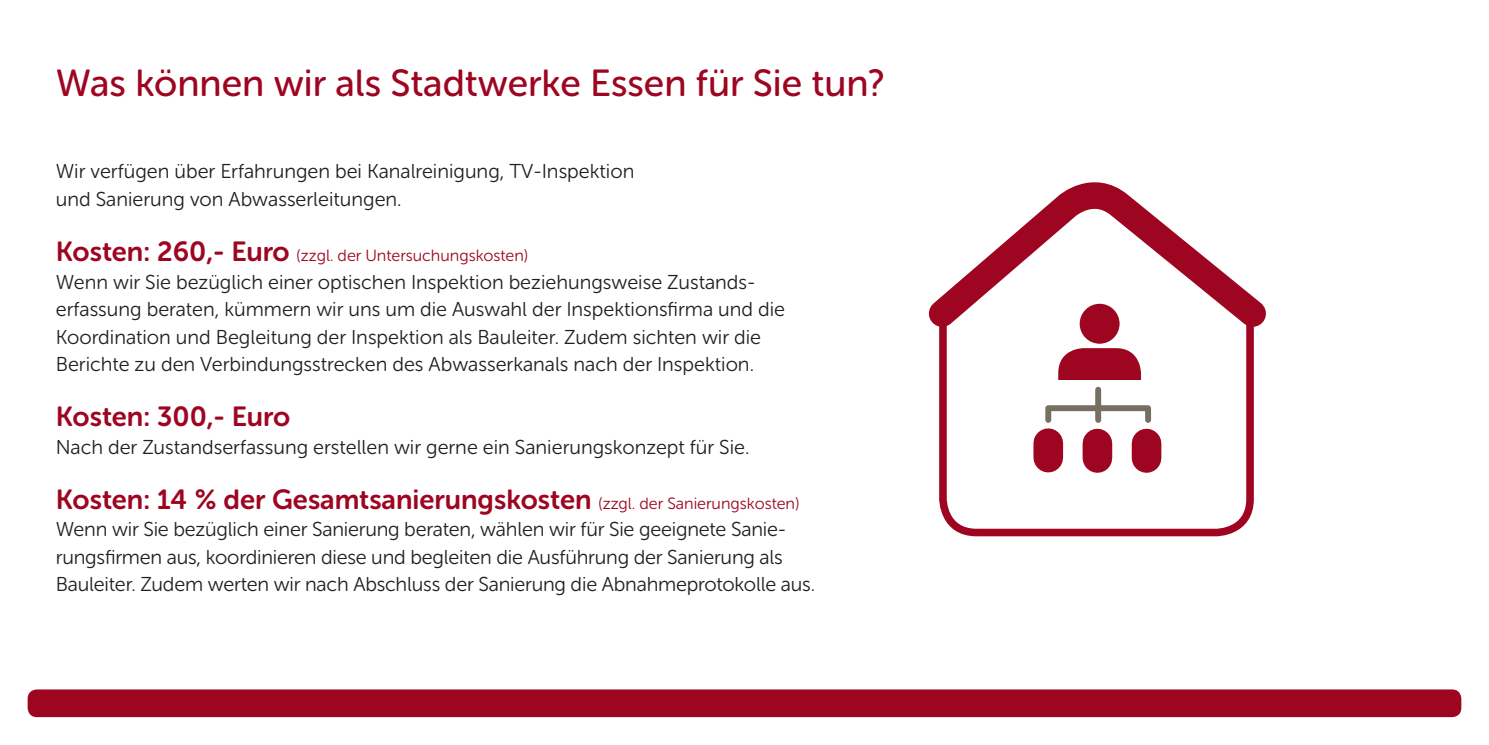
<style>
.page{position:relative;width:1489px;height:745px;background:#fff}
.page>*{position:absolute;margin:0;border:0;box-sizing:border-box;transform-origin:0 0}
.t1{font:37.5px "Museo Sans Rounded 500";color:#9d0521}
.t2{font:27.5px "Museo Sans Rounded 700";color:#9d0521}
.t3{font:20px/27.5px "Museo Sans Rounded 300";color:#231f20}
.t4{font:16.25px "Museo Sans Rounded 300";color:#9d0521}
.s1{font-family:"Museo Sans Rounded 700";font-size:27.5px}
.s2{font-family:"Museo Sans Rounded 300";font-size:16.25px}
</style>
<div class="page">
<div style="left:28px;top:689px;width:1433px;height:27px;background:#9d0521;border-radius:9px"></div>
<svg style="left:939px;top:351px;width:315px;height:186px"></svg>
<svg style="left:928px;top:183px;width:338px;height:168px"></svg>
<div style="left:1079px;top:303px;width:40px;height:40px;background:#9d0521;border-radius:50%"></div>
<div style="left:1058px;top:348px;width:82px;height:56px;background:#9d0521;border-radius:25px"></div>
<div style="left:1040px;top:379px;width:114px;height:49px;background:#fff"></div>
<div style="left:1033px;top:443px;width:30px;height:14px;background:#9d0521"></div>
<div style="left:1082px;top:443px;width:30px;height:14px;background:#9d0521"></div>
<div style="left:1131px;top:443px;width:30px;height:14px;background:#9d0521"></div>
<div style="left:1045px;top:405px;width:105px;height:17px;border:6px solid #786f63"></div>
<div style="left:1095px;top:389px;width:6px;height:30px;background:#786f63"></div>
<h1 class="t1" style="left:56px;top:62px;width:830px">Was können wir als Stadtwerke Essen für Sie tun?</h1>
<p class="t3" style="left:56px;top:158px;width:580px">Wir verfügen über Erfahrungen bei Kanalreinigung, TV-Inspektion und Sanierung von Abwasserleitungen.</p>
<p class="t4" style="left:56px;top:246px;width:474px"><span class="s1">Kosten: 260,- Euro</span> (zzgl. der Untersuchungskosten)</p>
<p class="t3" style="left:56px;top:268px;width:730px">Wenn wir Sie bezüglich einer optischen Inspektion beziehungsweise Zustands&shy;erfassung beraten, kümmern wir uns um die Auswahl der Inspektionsfirma und die Koordination und Begleitung der Inspektion als Bauleiter. Zudem sichten wir die Berichte zu den Verbindungsstrecken des Abwasserkanals nach der Inspektion.</p>
<h2 class="t2" style="left:56px;top:401px;width:236px">Kosten: 300,- Euro</h2>
<p class="t3" style="left:56px;top:433px;width:695px">Nach der Zustandserfassung erstellen wir gerne ein Sanierungskonzept für Sie.</p>
<h2 class="t2" style="left:56px;top:483px;width:745px">Kosten: 14 % der Gesamtsanierungskosten <span class="s2">(zzgl. der Sanierungskosten)</span></h2>
<p class="t3" style="left:56px;top:515px;width:760px">Wenn wir Sie bezüglich einer Sanierung beraten, wählen wir für Sie geeignete Sanie&shy;rungsfirmen aus, koordinieren diese und begleiten die Ausführung der Sanierung als<br>Bauleiter. Zudem werten wir nach Abschluss der Sanierung die Abnahmeprotokolle aus.</p>
</div>
